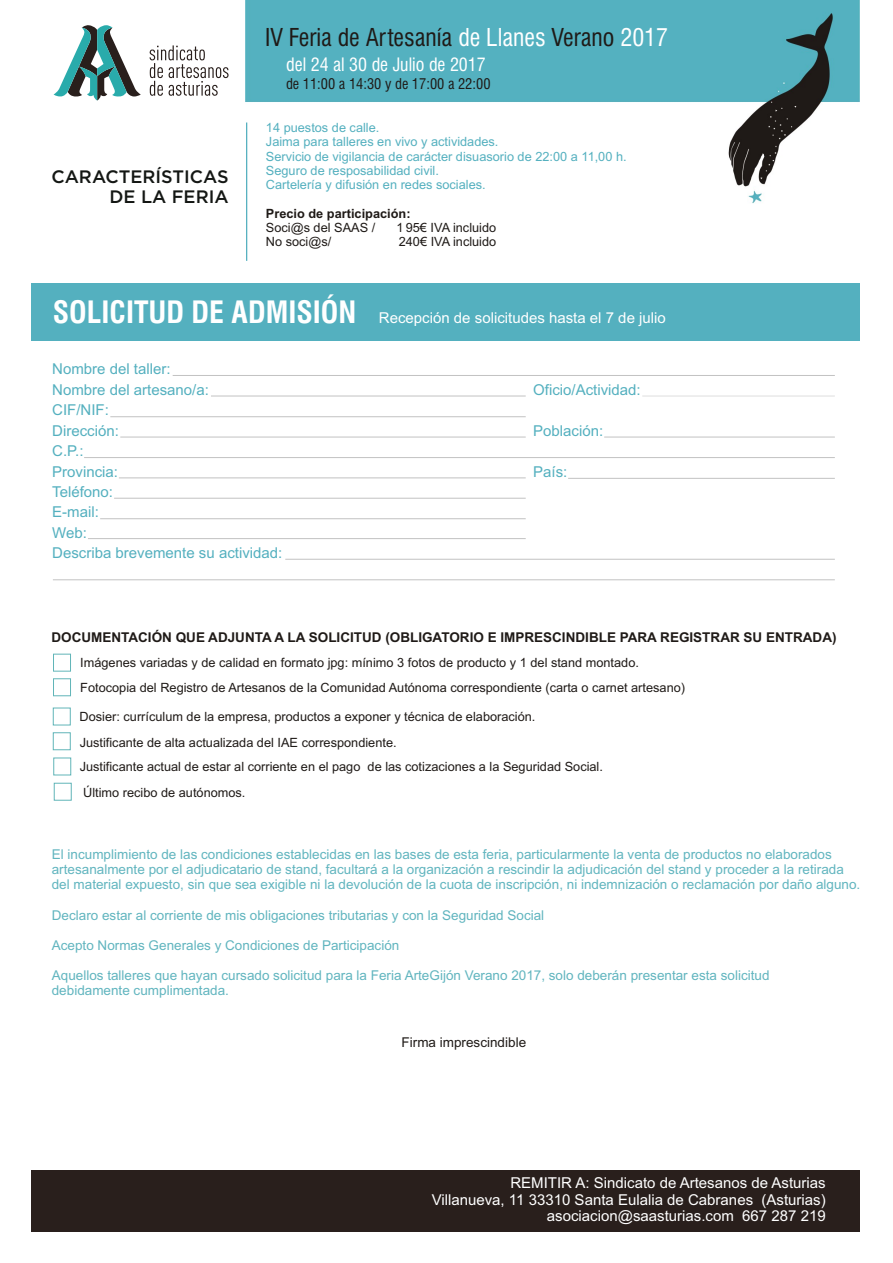
<style>
.page{position:relative;width:893px;height:1263px;background:#fff}
.page>*{position:absolute;margin:0;border:0;box-sizing:border-box;transform-origin:0 0}
.t1{font:condensed 24px "Swiss 721 BT";color:#1f1a17}
.t2{font:500 18px/19.6px "Gotham";color:#141714;text-align:right}
.t3{font:condensed 18px "Swiss 721 BT";color:#fff}
.t4{font:15px/16.8px "Arial";color:#fff;text-align:right}
.t5{font:15px/20.4px "Arial";color:#54b0bf}
.t6{font:condensed 14.4px "Swiss 721 BT";color:#1f1a17}
.t7{font:13.5px/15.1px "Arial";color:#61b5bf}
.t8{font:700 13.5px "Arial";color:#1f1a17}
.t9{font:13.5px "Arial";color:#1f1a17}
.t10{font:12.75px/25px "Arial";color:#1f1a17}
.t11{font:12.75px/14.2px "Arial";color:#54b0bf}
.t12{font:700 12.75px "Arial";color:#1f1a17}
.s1{color:#fff}
.s2{font-family:"Swiss 721 BT";font-weight:700;font-stretch:condensed;font-size:30px}
</style>
<div class="page">
<img style="left:246px;top:0;width:613px;height:214px">
<svg style="left:149px;top:45px;width:80px;height:51px"></svg>
<svg style="left:54px;top:25px;width:87px;height:76px"></svg>
<div style="left:31px;top:283px;width:828px;height:58px;background:#54b0bf"></div>
<div style="left:53px;top:654px;width:18px;height:18px;border:1px solid #61b5b8"></div>
<div style="left:53px;top:678px;width:18px;height:18px;border:1px solid #61b5b8"></div>
<div style="left:53px;top:708px;width:18px;height:17px;border:1px solid #61b5b8"></div>
<div style="left:53px;top:732px;width:18px;height:18px;border:1px solid #61b5b8"></div>
<div style="left:53px;top:758px;width:18px;height:17px;border:1px solid #61b5b8"></div>
<div style="left:54px;top:783px;width:18px;height:18px;border:1px solid #61b5b8"></div>
<hr style="left:246px;top:123px;width:1px;height:138px;background:#54b0bf">
<div style="left:31px;top:1170px;width:828px;height:62px;background:#291f1c"></div>
<hr style="left:173px;top:375px;width:661px;height:1px;background:#c2c2c2">
<hr style="left:211px;top:396px;width:314px;height:1px;background:#c2c2c2">
<hr style="left:110px;top:416px;width:415px;height:1px;background:#c2c2c2">
<hr style="left:120px;top:437px;width:405px;height:1px;background:#c2c2c2">
<hr style="left:84px;top:457px;width:750px;height:1px;background:#c2c2c2">
<hr style="left:119px;top:478px;width:406px;height:1px;background:#c2c2c2">
<hr style="left:114px;top:498px;width:411px;height:1px;background:#c2c2c2">
<hr style="left:100px;top:518px;width:425px;height:1px;background:#c2c2c2">
<hr style="left:88px;top:538px;width:437px;height:1px;background:#c2c2c2">
<hr style="left:285px;top:559px;width:549px;height:1px;background:#c2c2c2">
<hr style="left:53px;top:580px;width:781px;height:1px;background:#c2c2c2">
<hr style="left:642px;top:396px;width:192px;height:1px;background:#dedede">
<hr style="left:604px;top:437px;width:230px;height:1px;background:#c2c2c2">
<hr style="left:568px;top:478px;width:266px;height:1px;background:#c2c2c2">
<h2 class="t2" style="left:51px;top:168px;width:179px">CARACTERÍSTICAS<br>DE LA FERIA</h2>
<h1 class="t1" style="left:265px;top:28px;width:404px">IV Feria de Artesanía <span class="s1">de Llanes</span> Verano <span class="s1">2017</span></h1>
<h2 class="t3" style="left:286px;top:57px;width:201px">del 24 al 30 de Julio de 2017</h2>
<p class="t6" style="left:286px;top:78px;width:206px">de 11:00 a 14:30 y de 17:00 a 22:00</p>
<p class="t11" style="left:266px;top:122px;width:362px">14 puestos de calle.<br>Jaima para talleres en vivo y actividades.<br>Servicio de vigilancia de carácter disuasorio de 22:00 a 11,00 h.<br>Seguro de resposabilidad civil.<br>Cartelería y difusión en redes sociales.</p>
<p class="t12" style="left:266px;top:208px;width:146px">Precio de participación:</p>
<p class="t10" style="left:266px;top:216px;width:111px">Soci@s del SAAS /</p>
<p class="t10" style="left:396px;top:216px;width:101px">1 95€ IVA incluido</p>
<p class="t10" style="left:266px;top:230px;width:67px">No soci@s/</p>
<p class="t10" style="left:399px;top:230px;width:99px">240€ IVA incluido</p>
<p class="t4" style="left:53px;top:311px;width:614px"><span class="s2">SOLICITUD DE ADMISIÓN</span> Recepción de solicitudes hasta el 7 de julio</p>
<p class="t5" style="left:52px;top:360px;width:232px">Nombre del taller:<br>Nombre del artesano/a:<br>CIF/NIF:<br>Dirección:<br>C.P.:<br>Provincia:<br>Teléfono:<br>E-mail:<br>Web:<br>Describa brevemente su actividad:</p>
<p class="t5" style="left:533px;top:381px;width:109px">Oficio/Actividad:</p>
<p class="t5" style="left:533px;top:422px;width:72px">Población:</p>
<p class="t5" style="left:533px;top:463px;width:36px">País:</p>
<p class="t8" style="left:51px;top:632px;width:786px">DOCUMENTACIÓN QUE ADJUNTA A LA SOLICITUD (OBLIGATORIO E IMPRESCINDIBLE PARA REGISTRAR SU ENTRADA)</p>
<p class="t10" style="left:80px;top:651px;width:606px">Imágenes variadas y de calidad en formato jpg: mínimo 3 fotos de producto y 1 del stand montado.<br>Fotocopia del Registro de Artesanos de la Comunidad Autónoma correspondiente (carta o carnet artesano)</p>
<p class="t10" style="left:80px;top:705px;width:525px">Dosier: currículum de la empresa, productos a exponer y técnica de elaboración.<br>Justificante de alta actualizada del IAE correspondiente.<br>Justificante actual de estar al corriente en el pago de las cotizaciones a la Seguridad Social.<br>Último recibo de autónomos.</p>
<p class="t7" style="left:52px;top:848px;width:810px">El incumplimiento de las condiciones establecidas en las bases de esta feria, particularmente la venta de productos no elaborados artesanalmente por el adjudicatario de stand, facultará a la organización a rescindir la adjudicación del stand y proceder a la retirada del material expuesto, sin que sea exigible ni la devolución de la cuota de inscripción, ni indemnización o reclamación por daño alguno.</p>
<p class="t7" style="left:52px;top:908px;width:494px">Declaro estar al corriente de mis obligaciones tributarias y con la Seguridad Social</p>
<p class="t7" style="left:52px;top:939px;width:349px">Acepto Normas Generales y Condiciones de Participación</p>
<p class="t7" style="left:52px;top:969px;width:719px">Aquellos talleres que hayan cursado solicitud para la Feria ArteGijón Verano 2017, solo deberán presentar esta solicitud debidamente cumplimentada.</p>
<p class="t9" style="left:401px;top:1037px;width:126px">Firma imprescindible</p>
<p class="t4" style="left:431px;top:1176px;width:395px">REMITIR A: Sindicato de Artesanos de Asturias<br>Villanueva, 11 33310 Santa Eulalia de Cabranes (Asturias) asociacion@saasturias.com 667 287 219</p>
</div>
